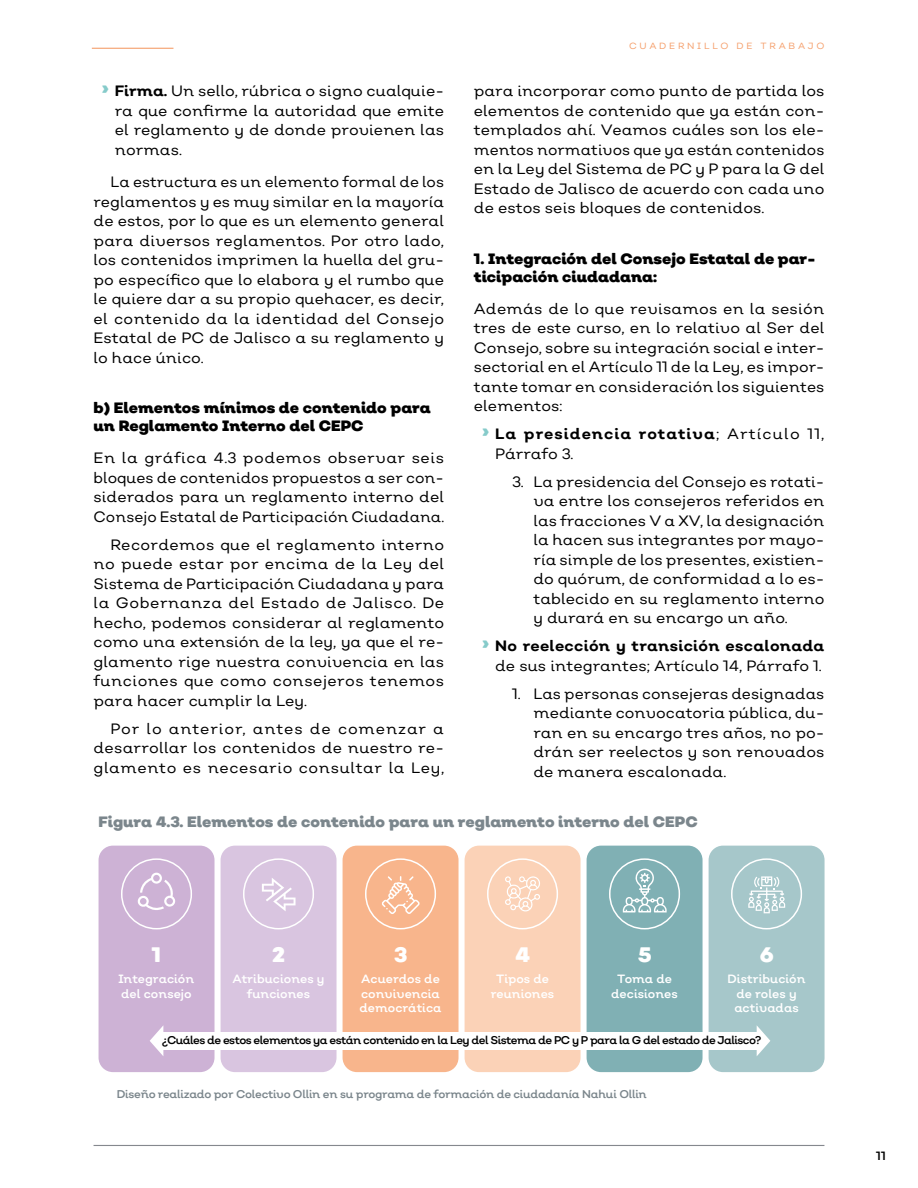
<style>
.page{position:relative;width:918px;height:1188px;background:#fff}
.page>*{position:absolute;margin:0;border:0;box-sizing:border-box;transform-origin:0 0}
.t1{font:900 21px "Nutmeg Headline";color:#fff}
.t2{font:15px/19.5px "Nutmeg Headline";color:#000;text-align:justify}
.t3{font:900 15px/18px "Nutmeg Headline";color:#000}
.t4{font:900 15px "Nutmeg Headline";color:#7b868c}
.t5{font:700 15px/19.5px "Nutmeg Headline";letter-spacing:.065em;color:#000}
.t6{font:700 15px "Nutmeg Headline";letter-spacing:.02em;color:#000}
.t7{font:12px/14.4px "Nutmeg Headline";color:#fff;text-align:center}
.t8{font:12px "Nutmeg";color:#000}
.t9{font:11.25px "Nutmeg Headline";letter-spacing:-.05em;color:#000}
.t10{font:11.25px "Nutmeg Headline";letter-spacing:-.025em;color:#7b868c}
.t11{font:9px "Nutmeg Headline";letter-spacing:.3em;color:#f5a06d}
.s1{font-weight:700}
.s2{font-weight:400}
</style>
<div class="page">
<hr style="left:92px;top:48px;width:81px;height:1px;background:#f5a06d">
<hr style="left:94px;top:1145px;width:730px;height:1px;background:#85888e">
<div style="left:99px;top:846px;width:116px;height:226px;background:#cdb2d5;border-radius:14px"></div>
<div style="left:221px;top:846px;width:116px;height:226px;background:#d9c5e0;border-radius:14px"></div>
<div style="left:343px;top:846px;width:116px;height:226px;background:#f8b58c;border-radius:14px"></div>
<div style="left:465px;top:846px;width:116px;height:226px;background:#fbd2b7;border-radius:14px"></div>
<div style="left:587px;top:846px;width:116px;height:226px;background:#80b0b4;border-radius:14px"></div>
<div style="left:709px;top:846px;width:116px;height:226px;background:#a6c7ca;border-radius:14px"></div>
<div style="left:121px;top:858px;width:71px;height:71px;border:2px solid #fff;border-radius:50%"></div>
<div style="left:243px;top:858px;width:71px;height:71px;border:2px solid #fff;border-radius:50%"></div>
<div style="left:731px;top:858px;width:71px;height:71px;border:2px solid #fff;border-radius:50%"></div>
<div style="left:609px;top:858px;width:71px;height:71px;border:2px solid #fff;border-radius:50%"></div>
<div style="left:365px;top:858px;width:71px;height:71px;border:2px solid #fff;border-radius:50%"></div>
<div style="left:487px;top:858px;width:71px;height:71px;border:2px solid #fff;border-radius:50%"></div>
<div style="left:163px;top:1032px;width:594px;height:18px;background:#fff"></div>
<svg style="left:150px;top:1026px;width:13px;height:30px"></svg>
<svg style="left:757px;top:1026px;width:13px;height:30px"></svg>
<svg style="left:505px;top:876px;width:35px;height:35px"></svg>
<svg style="left:382px;top:876px;width:38px;height:38px"></svg>
<svg style="left:623px;top:869px;width:44px;height:43px"></svg>
<svg style="left:748px;top:876px;width:37px;height:37px"></svg>
<svg style="left:262px;top:878px;width:34px;height:33px"></svg>
<svg style="left:138px;top:873px;width:37px;height:37px"></svg>
<p class="t11" style="left:629px;top:40px;width:197px">CUADERNILLO DE TRABAJO</p>
<p class="t2" style="left:115px;top:81px;width:331px"><span class="s1">Firma.</span> Un sello, rúbrica o signo cualquie&shy;ra que confirme la autoridad que emite el reglamento y de donde provienen las normas.</p>
<p class="t2" style="left:94px;top:172px;width:352px;text-indent:17px">La estructura es un elemento formal de los reglamentos y es muy similar en la mayoría de estos, por lo que es un elemento general para diversos reglamentos. Por otro lado, los contenidos imprimen la huella del gru&shy;po específico que lo elabora y el rumbo que le quiere dar a su propio quehacer, es decir, el contenido da la identidad del Consejo Estatal de PC de Jalisco a su reglamento y lo hace único.</p>
<p class="t3" style="left:94px;top:399px;width:339px">b) Elementos mínimos de contenido para un Reglamento Interno del CEPC</p>
<p class="t2" style="left:94px;top:448px;width:352px">En la gráfica 4.3 podemos observar seis bloques de contenidos propuestos a ser con&shy;siderados para un reglamento interno del Consejo Estatal de Participación Ciudadana.</p>
<p class="t2" style="left:94px;top:534px;width:352px;text-indent:17px">Recordemos que el reglamento interno no puede estar por encima de la Ley del Sistema de Participación Ciudadana y para la Gobernanza del Estado de Jalisco. De hecho, podemos considerar al reglamento como una extensión de la ley, ya que el re&shy;glamento rige nuestra convivencia en las funciones que como consejeros tenemos para hacer cumplir la Ley.</p>
<p class="t2" style="left:94px;top:718px;width:352px;text-indent:17px">Por lo anterior, antes de comenzar a desarrollar los contenidos de nuestro re&shy;glamento es necesario consultar la Ley,</p>
<p class="t2" style="left:474px;top:81px;width:352px">para incorporar como punto de partida los elementos de contenido que ya están con&shy;templados ahí. Veamos cuáles son los ele&shy;mentos normativos que ya están contenidos en la Ley del Sistema de PC y P para la G del Estado de Jalisco de acuerdo con cada uno de estos seis bloques de contenidos.</p>
<p class="t3" style="left:474px;top:249px;width:344px">1. Integración del Consejo Estatal de par&shy;ticipación ciudadana:</p>
<p class="t2" style="left:474px;top:299px;width:352px">Además de lo que revisamos en la sesión tres de este curso, en lo relativo al Ser del Consejo, sobre su integración social e inter&shy;sectorial en el Artículo 11 de la Ley, es impor&shy;tante tomar en consideración los siguientes elementos:</p>
<p class="t5" style="left:495px;top:424px;width:331px">La presidencia rotativa<span class="s2">; Artículo 11,<br>Párrafo 3.</span></p>
<p class="t2" style="left:533px;top:472px;width:293px;text-indent:-21px">3. La presidencia del Consejo es rotati&shy;va entre los consejeros referidos en las fracciones V a XV, la designación la hacen sus integrantes por mayo&shy;ría simple de los presentes, existien&shy;do quórum, de conformidad a lo es&shy;tablecido en su reglamento interno y durará en su encargo un año.</p>
<p class="t6" style="left:495px;top:636px;width:331px">No reelección y transición escalonada</p>
<p class="t2" style="left:495px;top:656px;width:328px">de sus integrantes; Artículo 14, Párrafo 1.</p>
<p class="t2" style="left:533px;top:684px;width:293px;text-indent:-21px">1. Las personas consejeras designadas mediante convocatoria pública, du&shy;ran en su encargo tres años, no po&shy;drán ser reelectos y son renovados de manera escalonada.</p>
<p class="t4" style="left:99px;top:812px;width:601px">Figura 4.3. Elementos de contenido para un reglamento interno del CEPC</p>
<h1 class="t1" style="left:152px;top:941px;width:11px">1</h1>
<p class="t7" style="left:118px;top:971px;width:78px;text-align:left">Integración del consejo</p>
<h1 class="t1" style="left:272px;top:941px;width:14px">2</h1>
<p class="t7" style="left:233px;top:971px;width:93px">Atribuciones y funciones</p>
<h1 class="t1" style="left:394px;top:941px;width:15px">3</h1>
<p class="t7" style="left:359px;top:971px;width:84px;text-align:left">Acuerdos de convivencia democrática</p>
<h1 class="t1" style="left:515px;top:941px;width:17px">4</h1>
<p class="t7" style="left:491px;top:971px;width:65px">Tipos de reuniones</p>
<h1 class="t1" style="left:638px;top:941px;width:16px">5</h1>
<p class="t7" style="left:611px;top:971px;width:68px">Toma de decisiones</p>
<h1 class="t1" style="left:760px;top:941px;width:16px">6</h1>
<p class="t7" style="left:727px;top:971px;width:80px">Distribución de roles y activadas</p>
<p class="t9" style="left:162px;top:1033px;width:601px">¿Cuáles de estos elementos ya están contenido en la Ley del Sistema de PC y P para la G del estado de Jalisco?</p>
<p class="t10" style="left:117px;top:1087px;width:532px">Diseño realizado por Colectivo Ollin en su programa de formación de ciudadanía Nahui Ollin</p>
<p class="t8" style="left:876px;top:1148px;width:11px">11</p>
</div>
